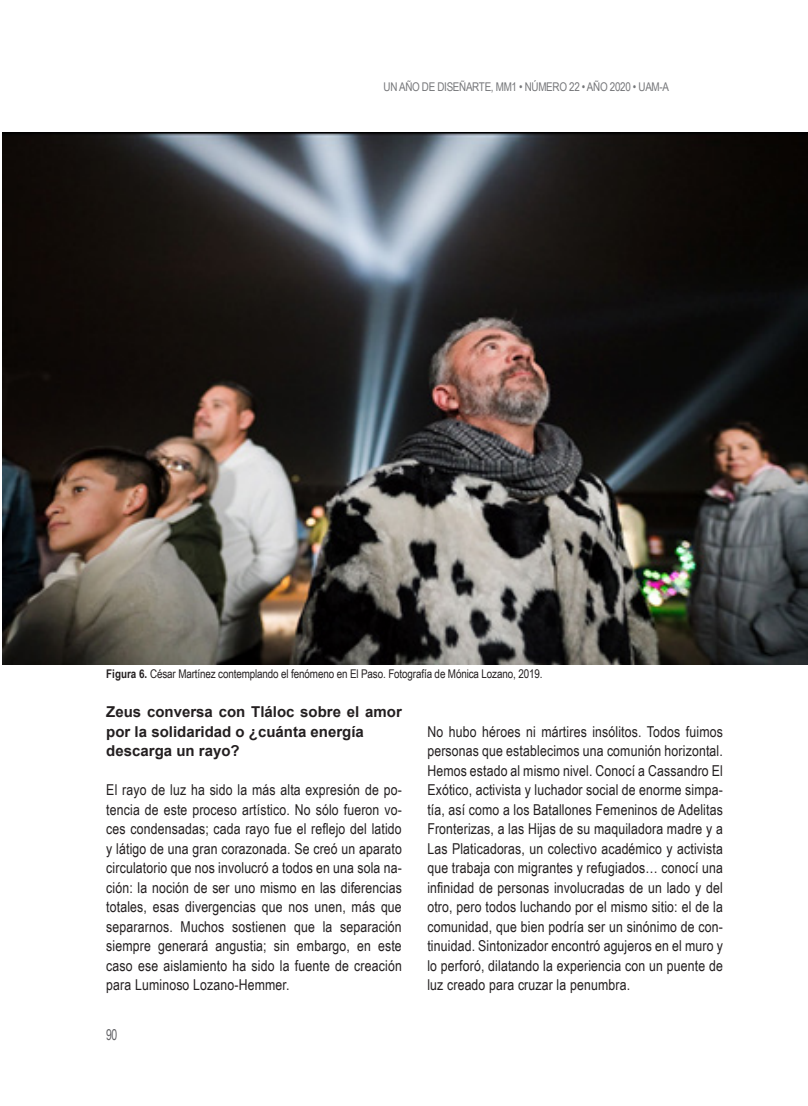
<style>
.page{position:relative;width:808px;height:1106px;background:#fff}
.page>*{position:absolute;margin:0;border:0;box-sizing:border-box;transform-origin:0 0}
.Cuerpo{font:15px/19.5px "Arial Narrow";letter-spacing:.01em;color:#231f20;text-align:justify}
.Cuerpo-2{font:700 15px/19.5px "Arial";color:#231f20}
.t1{font:15px "Arial Narrow";color:#636366;scale:.85 1}
.fig{font:12px "Arial Narrow";letter-spacing:-.01em;color:#231f20}
.t2{font:12px "Arial Narrow";letter-spacing:-.025em;color:#757679}
.s1{font-weight:700}
</style>
<div class="page">
<img style="left:2px;top:132px;width:806px;height:532px">
<p class="t2" style="left:384px;top:78px;width:287px">UN AÑO DE DISEÑARTE, MM1 • NÚMERO 22 • AÑO 2020 • UAM-A</p>
<p class="fig" style="left:106px;top:665px;width:438px"><span class="s1">Figura 6.</span> César Martínez contemplando el fenómeno en El Paso. Fotografía de Mónica Lozano, 2019.</p>
<p class="Cuerpo-2" style="left:106px;top:702px;width:297px">Zeus conversa con Tláloc sobre el amor por la solidaridad o ¿cuánta energía descarga un rayo?</p>
<p class="Cuerpo" style="left:106px;top:779px;width:297px">El rayo de luz ha sido la más alta expresión de po&shy;tencia de este proceso artístico. No sólo fueron vo&shy;ces condensadas; cada rayo fue el reflejo del latido y látigo de una gran corazonada. Se creó un aparato circulatorio que nos involucró a todos en una sola na&shy;ción: la noción de ser uno mismo en las diferencias totales, esas divergencias que nos unen, más que separarnos. Muchos sostienen que la separación siempre generará angustia; sin embargo, en este caso ese aislamiento ha sido la fuente de creación para Luminoso Lozano-Hemmer.</p>
<p class="t1" style="left:106px;top:1024px;width:15px">90</p>
<p class="Cuerpo" style="left:427px;top:721px;width:297px">No hubo héroes ni mártires insólitos. Todos fuimos personas que establecimos una comunión horizontal.<br>Hemos estado al mismo nivel. Conocí a Cassandro El Exótico, activista y luchador social de enorme simpa&shy;tía, así como a los Batallones Femeninos de Adelitas Fronterizas, a las Hijas de su maquiladora madre y a Las Platicadoras, un colectivo académico y activista que trabaja con migrantes y refugiados… conocí una infinidad de personas involucradas de un lado y del otro, pero todos luchando por el mismo sitio: el de la comunidad, que bien podría ser un sinónimo de con&shy;tinuidad. Sintonizador encontró agujeros en el muro y lo perforó, dilatando la experiencia con un puente de luz creado para cruzar la penumbra.</p>
</div>
